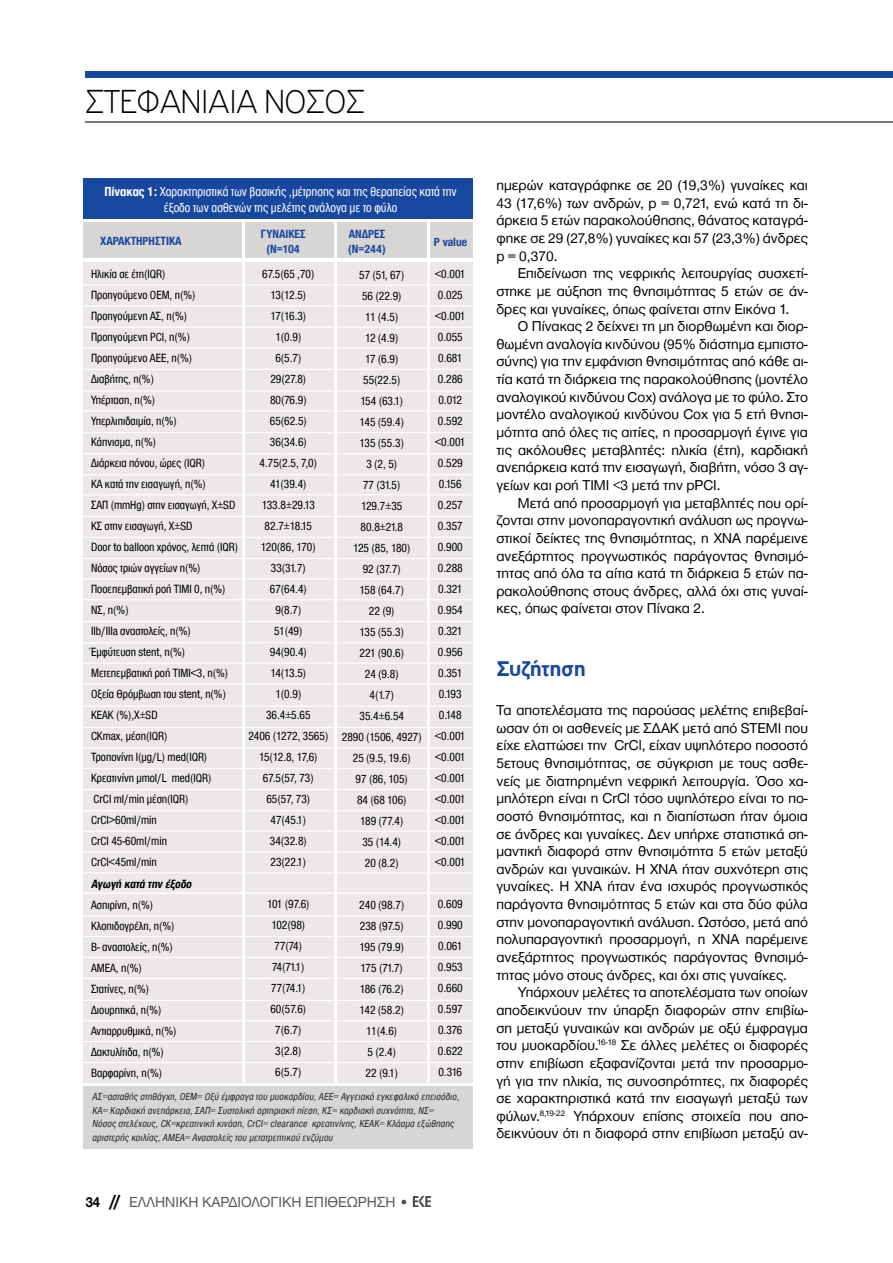
<style>
.page{position:relative;width:893px;height:1263px;background:#fff}
.page>*{position:absolute;margin:0;border:0;box-sizing:border-box;transform-origin:0 0}
.t1{font:100 35.25px "PF Highway Gothic";letter-spacing:-.01em;color:#000}
.t2{font:700 22.5px "PF Highway Gothic";letter-spacing:-.015em;color:#17479e}
.t3{font:15px "Helvetica Neue Greek";color:#58595b}
.t4{font:14.7px/17.7px "Helvetica Neue Greek";color:#000;text-align:justify}
.t5{font:condensed 13.5px/16.2px "Helvetica Neue Greek";color:#fff;text-align:center}
.t6{font:condensed 12.3px/21px "Helvetica Neue Greek";color:#000;text-align:center}
.t7{font:condensed 12.3px/21px "Helvetica Neue Greek";letter-spacing:-.025em;color:#000;text-align:center}
.t8{font:700 condensed 12.3px/14.7px "Helvetica Neue Greek";color:#17479e;text-align:center}
.t9{font:italic 700 condensed 12.3px "Helvetica Neue Greek";color:#000}
.t10{font:italic condensed 10.5px/13.5px "Helvetica Neue Greek";letter-spacing:.02em;color:#292829}
.s1{font-weight:700}
.s2{font-weight:700;color:#000}
.s3{font-family:"Futura TGR";font-weight:700;font-size:16.5px;color:#000}
.s4{color:#4d4d4f}
</style>
<div class="page">
<svg style="left:413px;top:1196px;width:18px;height:11px"></svg>
<hr style="left:85px;top:121px;width:808px;height:1px;background:#000">
<div style="left:85px;top:72px;width:808px;height:6px;background:#17479e"></div>
<div style="left:83px;top:222px;width:389px;height:36px;background:#d8d6d5"></div>
<div style="left:83px;top:262px;width:389px;height:820px;background:#ebe8e7"></div>
<div style="left:83px;top:179px;width:389px;height:40px;background:#17479e"></div>
<hr style="left:334px;top:222px;width:3px;height:860px;background:#fff">
<hr style="left:242px;top:222px;width:3px;height:860px;background:#fff">
<hr style="left:427px;top:222px;width:3px;height:860px;background:#fff">
<div style="left:83px;top:1086px;width:389px;height:62px;background:#d8d6d5"></div>
<hr style="left:83px;top:284px;width:391px;height:2px;background:#fff">
<hr style="left:83px;top:305px;width:391px;height:1px;background:#fff">
<hr style="left:83px;top:327px;width:391px;height:1px;background:#fff">
<hr style="left:83px;top:347px;width:391px;height:2px;background:#fff">
<hr style="left:83px;top:369px;width:391px;height:1px;background:#fff">
<hr style="left:83px;top:390px;width:391px;height:2px;background:#fff">
<hr style="left:83px;top:410px;width:391px;height:2px;background:#fff">
<hr style="left:83px;top:432px;width:391px;height:1px;background:#fff">
<hr style="left:83px;top:453px;width:391px;height:1px;background:#fff">
<hr style="left:83px;top:474px;width:391px;height:1px;background:#fff">
<hr style="left:83px;top:494px;width:391px;height:1px;background:#fff">
<hr style="left:83px;top:516px;width:391px;height:1px;background:#fff">
<hr style="left:83px;top:537px;width:391px;height:1px;background:#fff">
<hr style="left:83px;top:558px;width:391px;height:1px;background:#fff">
<hr style="left:83px;top:578px;width:391px;height:1px;background:#fff">
<hr style="left:83px;top:599px;width:391px;height:1px;background:#fff">
<hr style="left:83px;top:621px;width:391px;height:1px;background:#fff">
<hr style="left:83px;top:705px;width:391px;height:2px;background:#fff">
<hr style="left:83px;top:789px;width:391px;height:1px;background:#fff">
<hr style="left:83px;top:642px;width:391px;height:1px;background:#fff">
<hr style="left:83px;top:727px;width:391px;height:1px;background:#fff">
<hr style="left:83px;top:810px;width:391px;height:1px;background:#fff">
<hr style="left:83px;top:915px;width:391px;height:2px;background:#fff">
<hr style="left:83px;top:1000px;width:391px;height:1px;background:#fff">
<hr style="left:83px;top:662px;width:391px;height:2px;background:#fff">
<hr style="left:83px;top:747px;width:391px;height:1px;background:#fff">
<hr style="left:83px;top:830px;width:391px;height:2px;background:#fff">
<hr style="left:83px;top:936px;width:391px;height:1px;background:#fff">
<hr style="left:83px;top:1020px;width:391px;height:1px;background:#fff">
<hr style="left:83px;top:683px;width:391px;height:1px;background:#fff">
<hr style="left:83px;top:768px;width:391px;height:1px;background:#fff">
<hr style="left:83px;top:851px;width:391px;height:1px;background:#fff">
<hr style="left:83px;top:957px;width:391px;height:1px;background:#fff">
<hr style="left:83px;top:1041px;width:391px;height:1px;background:#fff">
<hr style="left:83px;top:872px;width:391px;height:1px;background:#fff">
<hr style="left:83px;top:978px;width:391px;height:1px;background:#fff">
<hr style="left:83px;top:1062px;width:391px;height:1px;background:#fff">
<hr style="left:83px;top:892px;width:391px;height:2px;background:#fff">
<h1 class="t1" style="left:85px;top:84px;width:281px">ΣΤΕΦΑΝΙΑΙΑ ΝΟΣΟΣ</h1>
<p class="t5" style="left:104px;top:183px;width:354px"><span class="s1">Πίνακας 1:</span> Χαρακτηριστικά των βασικής ,μέτρησης και της θεραπείας κατά την έξοδο των ασθενών της μελέτης ανάλογα με το φύλο</p>
<p class="t8" style="left:100px;top:234px;width:82px">Χαρακτηρηστικά</p>
<p class="t8" style="left:261px;top:226px;width:46px">Γυναίκες (N=104</p>
<p class="t8" style="left:348px;top:226px;width:39px;text-align:left">Άνδρες (N=244)</p>
<p class="t8" style="left:434px;top:234px;width:35px">P value</p>
<p class="t6" style="left:91px;top:264px;width:148px;text-align:left">Ηλικία σε έτη(IQR)<br>Προηγούμενο ΟΕΜ, n(%)<br>Προηγούμενη ΑΣ, n(%)<br>Προηγούμενη PCI, n(%)<br>Προηγούμενο ΑΕΕ, n(%)<br>Διαβήτης, n(%)<br>Υπέρταση, n(%)<br>Υπερλιπιδαιμία, n(%)<br>Κάπνισμα, n(%)<br>Διάρκεια πόνου, ώρες (IQR)<br>ΚΑ κατά την εισαγωγή, n(%)<br>ΣΑΠ (mmHg) στην εισαγωγή, X±SD<br>ΚΣ στην εισαγωγή, X±SD<br>Door to balloon χρόνος, λεπτά (IQR)<br>Νόσος τριών αγγείων n(%)<br>Ποοεπεμβατική ροή TIMI 0, n(%)<br>ΝΣ, n(%)<br>IIb/IIIa αναστολείς, n(%)<br>Έμφύτευση stent, n(%)<br>Μετεπεμβατική ροή TIMI&lt;3, n(%)<br>Οξεία Θρόμβωση του stent, n(%)<br>KEAK (%),X±SD<br>CKmax, μέση(IQR)<br>Τροπονίνη I(µg/L) med(IQR)<br>Κρεατινίνη µmol/L med(IQR)<br>CrCl ml/min μέση(IQR)<br>CrCl&gt;60ml/min<br>CrCl 45-60ml/min<br>CrCl&lt;45ml/min</p>
<p class="t9" style="left:91px;top:877px;width:104px">Αγωγή κατά την έξοδο</p>
<p class="t6" style="left:91px;top:894px;width:87px;text-align:left">Ασπιρίνη, n(%)<br>Κλοπιδογρέλη, n(%)<br>Β- αναστολείς, n(%)<br>ΑΜΕΑ, n(%)<br>Στατίνες, n(%)<br>Διουρητικά, n(%)<br>Αντιαρρυθμικά, n(%)<br>Δακτυλίτιδα, n(%)<br>Βαρφαρίνη, n(%)</p>
<p class="t6" style="left:248px;top:264px;width:81px">67.5(65 ,70)<br>13(12.5)<br>17(16.3)<br>1(0.9)<br>6(5.7)<br>29(27.8)<br>80(76.9)<br>65(62.5)<br>36(34.6)<br>4.75(2.5, 7,0)<br>41(39.4)<br>133.8±29.13<br>82.7±18.15<br>120(86, 170)<br>33(31.7)<br>67(64.4)<br>9(8.7)<br>51(49)<br>94(90.4)<br>14(13.5)<br>1(0.9)<br>36.4±5.65<br>2406 (1272, 3565)<br>15(12.8, 17,6)<br>67.5(57, 73)<br>65(57, 73)<br>47(45.1)<br>34(32.8)<br>23(22.1)</p>
<p class="t7" style="left:267px;top:894px;width:44px">101 (97.6)<br>102(98)<br>77(74)<br>74(71.1)<br>77(74.1)<br>60(57.6)<br>7(6.7)<br>3(2.8)<br>6(5.7)</p>
<p class="t6" style="left:342px;top:264px;width:81px">57 (51, 67)<br>56 (22.9)<br>11 (4.5)<br>12 (4.9)<br>17 (6.9)<br>55(22.5)<br>154 (63.1)<br>145 (59.4)<br>135 (55.3)<br>3 (2, 5)<br>77 (31.5)<br>129.7±35<br>80.8±21.8<br>125 (85, 180)<br>92 (37.7)<br>158 (64.7)<br>22 (9)<br>135 (55.3)<br>221 (90.6)<br>24 (9.8)<br>4(1.7)<br>35.4±6.54<br>2890 (1506, 4927)<br>25 (9.5, 19.6)<br>97 (86, 105)<br>84 (68 106)<br>189 (77.4)<br>35 (14.4)<br>20 (8.2)</p>
<p class="t6" style="left:359px;top:894px;width:47px">240 (98.7)<br>238 (97.5)<br>195 (79.9)<br>175 (71.7)<br>186 (76.2)<br>142 (58.2)<br>11(4.6)<br>5 (2.4)<br>22 (9.1)</p>
<p class="t6" style="left:435px;top:264px;width:32px">&lt;0.001<br>0.025 &lt;0.001<br>0.055<br>0.681<br>0.286<br>0.012<br>0.592 &lt;0.001<br>0.529<br>0.156<br>0.257<br>0.357<br>0.900<br>0.288<br>0.321<br>0.954<br>0.321<br>0.956<br>0.351<br>0.193<br>0.148 &lt;0.001 &lt;0.001 &lt;0.001 &lt;0.001 &lt;0.001 &lt;0.001 &lt;0.001</p>
<p class="t6" style="left:438px;top:894px;width:26px;text-align:justify">0.609<br>0.990<br>0.061<br>0.953<br>0.660<br>0.597<br>0.376<br>0.622<br>0.316</p>
<p class="t10" style="left:92px;top:1090px;width:370px">ΑΣ=ασταθής στηθάγχη, ΟΕΜ= Οξύ έμφραγα του μυοκαρδίου, ΑΕΕ= Αγγειακό εγκεφαλικό επεισόδιο, ΚΑ= Καρδιακή ανεπάρκεια, ΣΑΠ= Συστολική αρτηριακή πίεση, ΚΣ= καρδιακή συχνότητα, ΝΣ= Νόσος στελέχους, CK=κρεατινική κινάση, CrCl= clearance κρεατινίνης, ΚΕΑΚ= Κλάσμα εξώθησης αριστερής κοιλίας, ΑΜΕΑ= Αναστολείς του μετατρεπτικού ενζύμου</p>
<p class="t3" style="left:86px;top:1194px;width:324px"><span class="s2">34</span> <span class="s3">//</span> EΛΛΗΝΙΚΗ ΚΑΡΔΙΟΛΟΓΙΚΗ ΕΠΙΘΕΩΡΗΣΗ <span class="s4">•</span></p>
<p class="t4" style="left:496px;top:176px;width:313px">ημερών καταγράφηκε σε 20 (19,3%) γυναίκες και 43 (17,6%) των ανδρών, p = 0,721, ενώ κατά τη δι&shy;άρκεια 5 ετών παρακολούθησης, θάνατος καταγρά&shy;φηκε σε 29 (27,8%) γυναίκες και 57 (23,3%) άνδρες p = 0,370.</p>
<p class="t4" style="left:496px;top:265px;width:313px;text-indent:21px">Επιδείνωση της νεφρικής λειτουργίας συσχετί&shy;στηκε με αύξηση της θνησιμότητας 5 ετών σε άν&shy;δρες και γυναίκες, όπως φαίνεται στην Εικόνα 1.</p>
<p class="t4" style="left:496px;top:317px;width:313px;text-indent:21px">Ο Πίνακας 2 δείχνει τη μη διορθωμένη και διορ&shy;θωμένη αναλογία κινδύνου (95% διάστημα εμπιστο&shy;σύνης) για την εμφάνιση θνησιμότητας από κάθε αι&shy;τία κατά τη διάρκεια της παρακολούθησης (μοντέλο αναλογικού κινδύνου Cox) ανάλογα με το φύλο. Στο μοντέλο αναλογικού κινδύνου Cox για 5 ετή θνησι&shy;μότητα από όλες τις αιτίες, η προσαρμογή έγινε για τις ακόλουθες μεταβλητές: ηλικία (έτη), καρδιακή ανεπάρκεια κατά την εισαγωγή, διαβήτη, νόσο 3 αγ&shy;γείων και ροή TIMI &lt;3 μετά την pPCI.</p>
<p class="t4" style="left:496px;top:494px;width:313px;text-indent:21px">Μετά από προσαρμογή για μεταβλητές που ορί&shy;ζονται στην μονοπαραγοντική ανάλυση ως προγνω&shy;στικοί δείκτες της θνησιμότητας, η ΧΝΑ παρέμεινε ανεξάρτητος προγνωστικός παράγοντας θνησιμό&shy;τητας από όλα τα αίτια κατά τη διάρκεια 5 ετών πα&shy;ρακολούθησης στους άνδρες, αλλά όχι στις γυναί&shy;κες, όπως φαίνεται στον Πίνακα 2.</p>
<h2 class="t2" style="left:496px;top:656px;width:91px">Συζήτηση</h2>
<p class="t4" style="left:496px;top:701px;width:313px">Τα αποτελέσματα της παρούσας μελέτης επιβεβαί&shy;ωσαν ότι οι ασθενείς με ΣΔΑΚ μετά από STEMI που είχε ελαττώσει την CrCl, είχαν υψηλότερο ποσοστό 5ετους θνησιμότητας, σε σύγκριση με τους ασθε&shy;νείς με διατηρημένη νεφρική λειτουργία. Όσο χα&shy;μηλότερη είναι η CrCl τόσο υψηλότερο είναι το πο&shy;σοστό θνησιμότητας, και η διαπίστωση ήταν όμοια σε άνδρες και γυναίκες. Δεν υπήρχε στατιστικά ση&shy;μαντική διαφορά στην θνησιμότητα 5 ετών μεταξύ ανδρών και γυναικών. Η ΧΝΑ ήταν συχνότερη στις γυναίκες. Η ΧΝΑ ήταν ένα ισχυρός προγνωστικός παράγοντα θνησιμότητας 5 ετών και στα δύο φύλα στην μονοπαραγοντική ανάλυση. Ωστόσο, μετά από πολυπαραγοντική προσαρμογή, η ΧΝΑ παρέμεινε ανεξάρτητος προγνωστικός παράγοντας θνησιμό&shy;τητας μόνο στους άνδρες, και όχι στις γυναίκες.</p>
<p class="t4" style="left:496px;top:983px;width:313px;text-indent:21px">Υπάρχουν μελέτες τα αποτελέσματα των οποίων αποδεικνύουν την ύπαρξη διαφορών στην επιβίω&shy;ση μεταξύ γυναικών και ανδρών με οξύ έμφραγμα του μυοκαρδίου.<sup>16-18</sup> Σε άλλες μελέτες οι διαφορές στην επιβίωση εξαφανίζονται μετά την προσαρμο&shy;γή για την ηλικία, τις συνοσηρότητες, πχ διαφορές σε χαρακτηριστικά κατά την εισαγωγή μεταξύ των φύλων.<sup>8,19-22</sup> Υπάρχουν επίσης στοιχεία που απο&shy;δεικνύουν ότι η διαφορά στην επιβίωση μεταξύ αν-</p>
</div>
